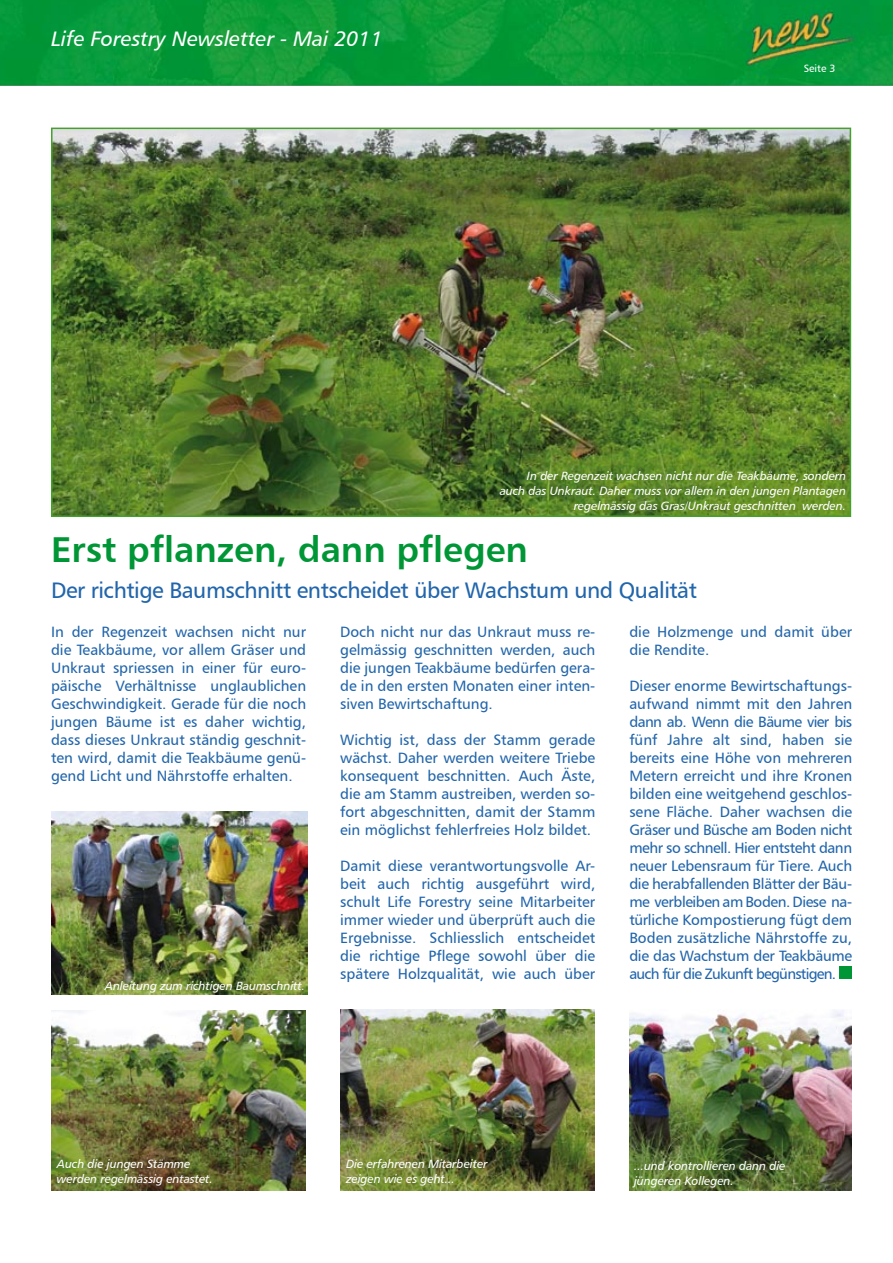
<style>
.page{position:relative;width:893px;height:1263px;background:#fff}
.page>*{position:absolute;margin:0;border:0;box-sizing:border-box;transform-origin:0 0}
.t1{font:36px "Humanist 777 BT Bold B";color:#009636}
.t2{font:22.5px "Humanist 777 BT Roman B";letter-spacing:-.02em;color:#2165ab}
.t3{font:21px "Humanist 777 BT Italic B";color:#fff}
.t4{font:15px/18px "Humanist 777 BT Roman B";color:#2165ab;text-align:justify}
.t5{font:12px/15px "Humanist 777 BT Italic B";letter-spacing:-.01em;color:#fff}
.t6{font:10.5px "Humanist 777 BT Roman B";color:#fff}
</style>
<div class="page">
<img style="left:0;top:0;width:893px;height:85px">
<img style="left:54px;top:131px;width:794px;height:383px">
<div style="left:51px;top:128px;width:800px;height:389px;border:2px solid #45a12b"></div>
<img style="left:52px;top:1010px;width:254px;height:180px">
<img style="left:340px;top:1009px;width:255px;height:182px">
<img style="left:629px;top:1010px;width:222px;height:180px">
<img style="left:51px;top:811px;width:256px;height:184px">
<div style="left:839px;top:966px;width:13px;height:13px;background:#009636"></div>
<h3 class="t3" style="left:51px;top:25px;width:333px">Life Forestry Newsletter - Mai 2011</h3>
<p class="t6" style="left:804px;top:62px;width:33px">Seite 3</p>
<p class="t5" style="left:500px;top:468px;width:348px;text-align:right">In der Regenzeit wachsen nicht nur die Teakbäume, sondern auch das Unkraut. Daher muss vor allem in den jungen Plantagen regelmässig das Gras/Unkraut geschnitten werden.</p>
<h1 class="t1" style="left:51px;top:526px;width:478px">Erst pflanzen, dann pflegen</h1>
<h2 class="t2" style="left:51px;top:576px;width:647px">Der richtige Baumschnitt entscheidet über Wachstum und Qualität</h2>
<p class="t4" style="left:629px;top:623px;width:224px">die Holzmenge und damit über die Rendite.</p>
<p class="t4" style="left:629px;top:677px;width:224px">Dieser enorme Bewirtschaftungs&shy;aufwand nimmt mit den Jahren dann ab. Wenn die Bäume vier bis fünf Jahre alt sind, haben sie bereits eine Höhe von mehreren Metern erreicht und ihre Kronen bilden eine weitgehend geschlos&shy;sene Fläche. Daher wachsen die Gräser und Büsche am Boden nicht mehr so schnell. Hier entsteht dann neuer Lebensraum für Tiere. Auch die herabfallenden Blätter der Bäu&shy;me verbleiben am Boden. Diese na&shy;türliche Kompostierung fügt dem Boden zusätzliche Nährstoffe zu, die das Wachstum der Teakbäume auch für die Zukunft begünstigen.</p>
<p class="t4" style="left:51px;top:623px;width:257px">In der Regenzeit wachsen nicht nur die Teakbäume, vor allem Gräser und Unkraut spriessen in einer für euro&shy;päische Verhältnisse unglaublichen Geschwindigkeit. Gerade für die noch jungen Bäume ist es daher wichtig, dass dieses Unkraut ständig geschnit&shy;ten wird, damit die Teakbäume genü&shy;gend Licht und Nährstoffe erhalten.</p>
<p class="t4" style="left:340px;top:623px;width:257px">Doch nicht nur das Unkraut muss re&shy;gelmässig geschnitten werden, auch die jungen Teakbäume bedürfen gera&shy;de in den ersten Monaten einer inten&shy;siven Bewirtschaftung.</p>
<p class="t4" style="left:340px;top:731px;width:257px">Wichtig ist, dass der Stamm gerade wächst. Daher werden weitere Triebe konsequent beschnitten. Auch Äste, die am Stamm austreiben, werden so&shy;fort abgeschnitten, damit der Stamm ein möglichst fehlerfreies Holz bildet.</p>
<p class="t4" style="left:340px;top:857px;width:257px">Damit diese verantwortungsvolle Ar&shy;beit auch richtig ausgeführt wird, schult Life Forestry seine Mitarbeiter immer wieder und überprüft auch die Ergebnisse. Schliesslich entscheidet die richtige Pflege sowohl über die spätere Holzqualität, wie auch über</p>
<p class="t5" style="left:105px;top:978px;width:202px">Anleitung zum richtigen Baumschnitt.</p>
<p class="t5" style="left:57px;top:1156px;width:157px">Auch die jungen Stämme werden regelmässig entastet.</p>
<p class="t5" style="left:346px;top:1156px;width:143px">Die erfahrenen Mitarbeiter zeigen wie es geht...</p>
<p class="t5" style="left:634px;top:1158px;width:153px">...und kontrollieren dann die jüngeren Kollegen.</p>
</div>
